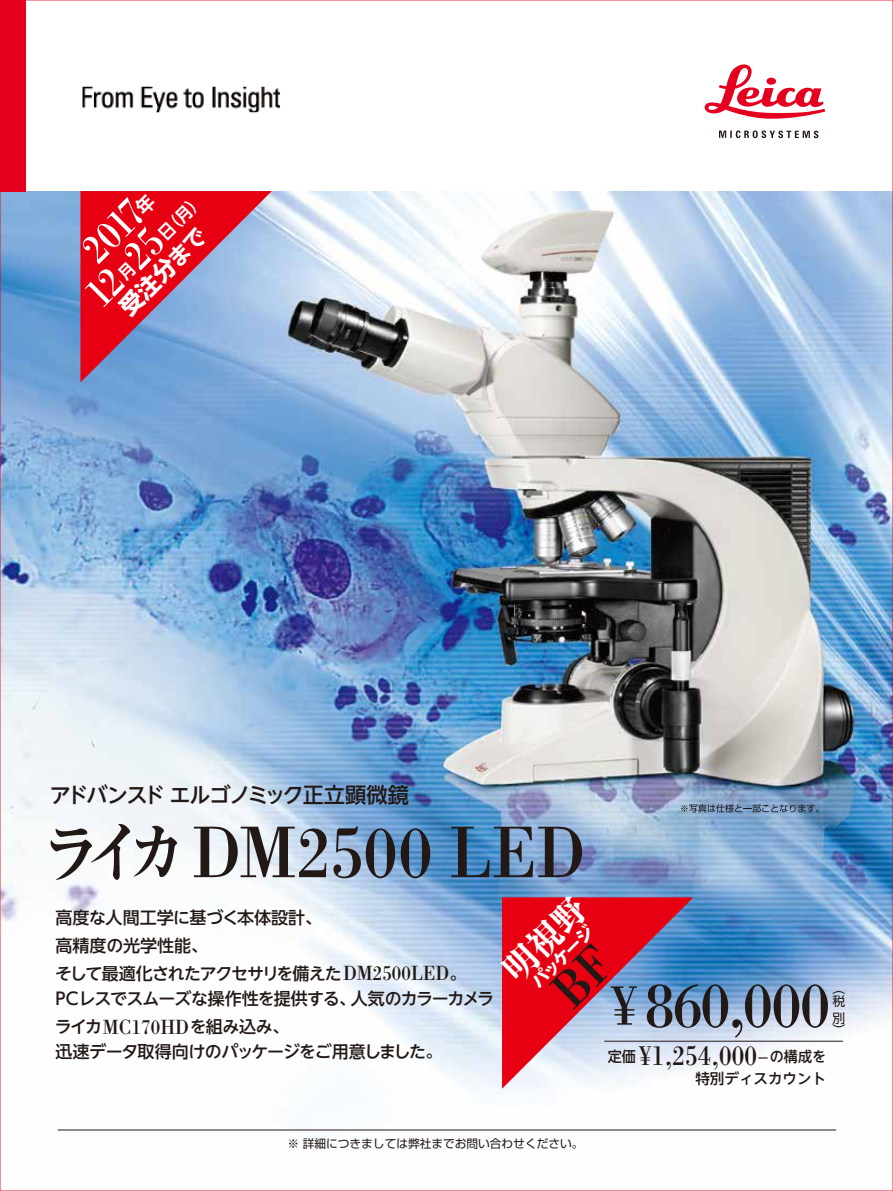
<style>
.page{position:relative;width:893px;height:1191px;background:#fff}
.page>*{position:absolute;margin:0;border:0;box-sizing:border-box;transform-origin:0 0}
.t1{font:65.85px "Leicana";letter-spacing:-.02em;color:#221815}
.t2{font:42.45px/34px "Leicana";color:#fff}
.t3{font:29.1px "Leicana";color:#221815}
.t4{font:700 22.95px "UD Shin Go NT Pro";color:#fff}
.t5{font:500 21.3px "UD Shin Go NT Pro";letter-spacing:-.065em;color:#221815}
.t6{font:500 16.95px/27.6px "UD Shin Go NT Pro";letter-spacing:-.04em;color:#221815}
.t7{font:700 16.95px "UD Shin Go NT Pro";color:#fff}
.t8{font:700 16.95px "UD Shin Go NT Pro De";color:#fff;scale:.9 1}
.t9{font:500 14.55px "UD Shin Go NT Pro";color:#221815}
.t10{font:12.75px/12.8px "UD Shin Go NT Pro";color:#221815}
.t11{font:11.7px "Shin Go Pro";color:#221815}
.s1{font-family:"UD Shin Go NT Pro De";font-weight:700;font-size:19.35px}
.s2{font-family:"UD Shin Go NT Pro De"}
.s3{font-family:"Leicana";font-weight:400;font-size:21.3px}
.s4{font-size:59.25px}
.s5{font-family:"UD Shin Go NT Pro";font-weight:500;font-size:14.55px}
.s6{font-family:"UD Shin Go NT Pro";font-size:16.95px}
</style>
<div class="page">
<img style="left:0;top:0;width:893px;height:1191px">
<hr style="left:58px;top:1129px;width:778px;height:1px;background:#221815">
<svg style="left:681px;top:804px;width:138px;height:8px"></svg>
<svg style="left:51px;top:824px;width:126px;height:56px"></svg>
<svg style="left:194px;top:826px;width:133px;height:51px"></svg>
<svg style="left:333px;top:826px;width:62px;height:52px"></svg>
<svg style="left:401px;top:828px;width:29px;height:50px"></svg>
<svg style="left:451px;top:826px;width:131px;height:51px"></svg>
<hr style="left:604px;top:1041px;width:239px;height:1px;background:#221815">
<svg style="left:80px;top:191px;width:192px;height:191px"></svg>
<svg style="left:499px;top:892px;width:194px;height:196px"></svg>
<h2 class="t2" style="left:55px;top:263px;width:116px;text-indent:29px;rotate:-45deg">2017<span class="s1">年<br></span>12 25</h2>
<p class="t8" style="left:152px;top:227px;width:62px;rotate:-45deg">日（月）</p>
<h3 class="t4" style="left:111px;top:297px;width:113px;rotate:-45deg">受注分<span class="s2">まで</span></h3>
<p class="t5" style="left:50px;top:777px;width:361px">アドバンスド エルゴノミック正立顕微鏡</p>
<p class="t6" style="left:55px;top:903px;width:413px">高度な人間工学に基づく本体設計、<br>高精度の光学性能、<br>そして最適化されたアクセサリを備えた<span class="s3">DM2500LED</span>。</p>
<p class="t6" style="left:55px;top:984px;width:441px">PCレスでスムーズな操作性を提供する、人気のカラーカメラライカ<span class="s3">MC170HD</span>を組み込み、</p>
<p class="t6" style="left:56px;top:1037px;width:388px">迅速データ取得向けのパッケージをご用意しました。</p>
<p class="t7" style="left:525px;top:975px;width:81px;rotate:-45deg">パッケージ</p>
<h1 class="t1" style="left:610px;top:965px;width:221px"><span class="s4">¥</span> 860,000</h1>
<p class="t10" style="left:832px;top:981px;width:14px">（税</p>
<p class="t10" style="left:832px;top:1011px;width:14px">別）</p>
<h3 class="t3" style="left:608px;top:1037px;width:220px"><span class="s5">定価</span> ¥1,254,000<span class="s6">̶</span> <span class="s5">の構成を</span></h3>
<p class="t9" style="left:695px;top:1066px;width:132px">特別ディスカウント</p>
<p class="t11" style="left:288px;top:1133px;width:297px">※ 詳細につきましては弊社までお問い合わせください。</p>
</div>
